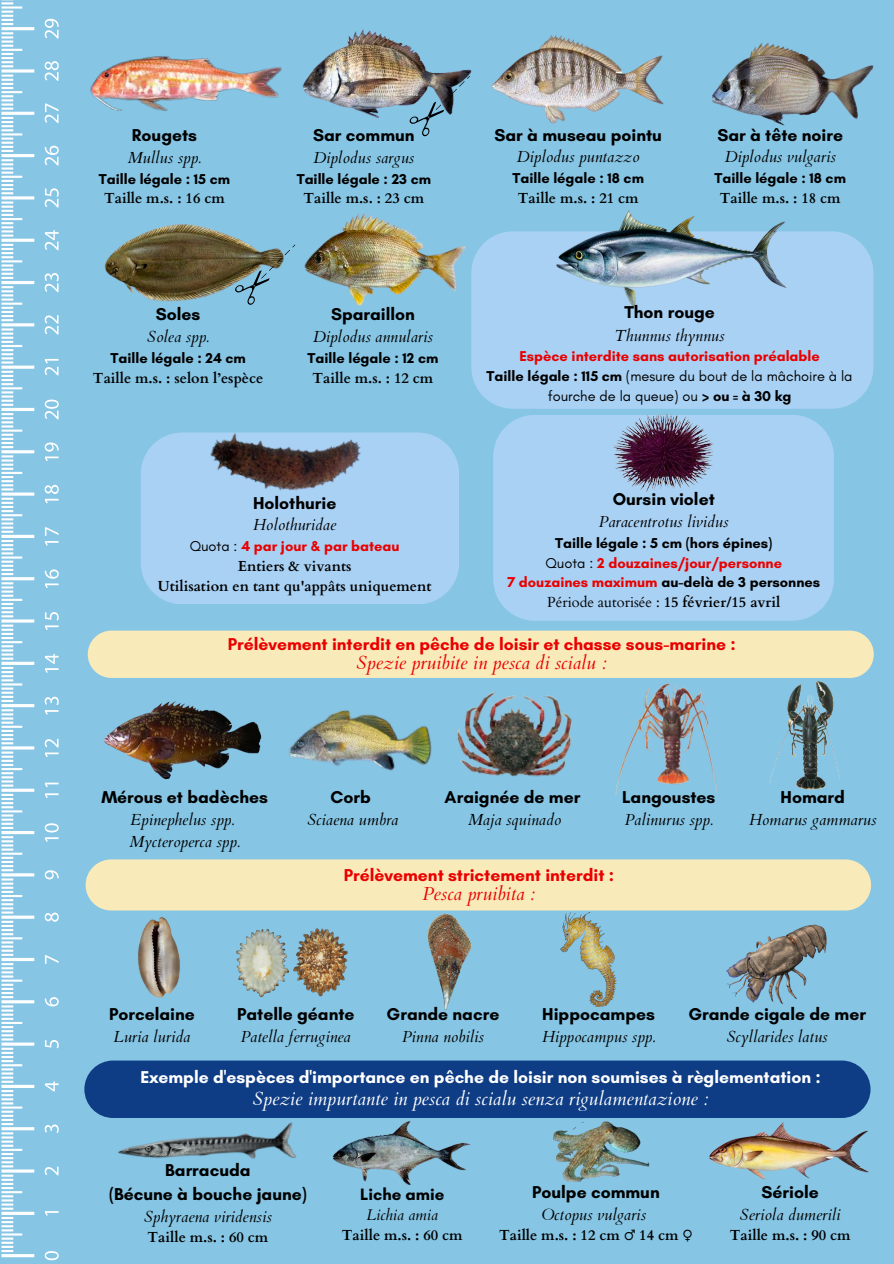
<style>
.page{position:relative;width:894px;height:1264px;background:#fff}
.page>*{position:absolute;margin:0;border:0;box-sizing:border-box;transform-origin:0 0}
.t1{font:italic 18.9px "Cardo";color:#fff}
.t2{font:italic 18.9px "Cardo";color:#ea0000}
.t3{font:700 17.4px/24px "Glacial Indifference";color:#000;text-align:center}
.t4{font:700 17.4px "Glacial Indifference";color:#ea0000}
.t5{font:700 17.4px "Glacial Indifference";color:#fff}
.t6{font:700 16.8px "Glacial Indifference";color:#000}
.t7{font:italic 16.05px/21.9px "Cardo";color:#000}
.t8{font:italic 15.45px "Cardo";color:#000}
.t9{font:700 14.55px/19.6px "Glacial Indifference";color:#000;text-align:center}
.t10{font:700 14.55px "Cardo";color:#000}
.t11{font:700 14.55px "Glacial Indifference";color:#ea0000}
.t12{font:14.55px/19.5px "Glacial Indifference";color:#000;text-align:center}
.t13{font:14.55px "Cardo";color:#000}
.s1{font-family:"Cardo"}
.s2{font-weight:400;color:#000}
.s3{font-weight:700}
.s4{color:#ea0000}
</style>
<div class="page">
<div style="left:0;top:0;width:893px;height:1263px;background:#86c5e4"></div>
<svg style="left:1px;top:0;width:58px;height:1260px"></svg>
<img style="left:90px;top:56px;width:192px;height:55px">
<img style="left:492px;top:35px;width:172px;height:89px">
<img style="left:304px;top:213px;width:162px;height:93px">
<div style="left:141px;top:432px;width:318px;height:172px;background:#a9d1f4"></div>
<img style="left:191px;top:432px;width:179px;height:89px">
<img style="left:712px;top:43px;width:161px;height:83px">
<img style="left:560px;top:912px;width:57px;height:94px">
<img style="left:236px;top:928px;width:112px;height:69px">
<img style="left:424px;top:910px;width:51px;height:100px">
<img style="left:124px;top:910px;width:70px;height:88px">
<img style="left:726px;top:924px;width:101px;height:80px">
<div style="left:86px;top:859px;width:784px;height:51px;background:#f8eab9;border-radius:26px"></div>
<img style="left:104px;top:701px;width:157px;height:78px">
<div style="left:471px;top:231px;width:402px;height:178px;background:#a9d1f4"></div>
<img style="left:550px;top:210px;width:238px;height:104px">
<div style="left:88px;top:630px;width:785px;height:48px;background:#f8eab9;border-radius:24px"></div>
<img style="left:289px;top:710px;width:143px;height:61px">
<img style="left:456px;top:691px;width:116px;height:86px">
<img style="left:769px;top:681px;width:71px;height:109px">
<img style="left:615px;top:683px;width:102px;height:112px">
<div style="left:84px;top:1060px;width:786px;height:57px;background:#0e3d85;border-radius:29px"></div>
<img style="left:115px;top:1117px;width:185px;height:42px">
<div style="left:493px;top:415px;width:340px;height:205px;background:#a9d1f4"></div>
<img style="left:609px;top:405px;width:109px;height:93px">
<img style="left:333px;top:1121px;width:138px;height:63px">
<img style="left:541px;top:1117px;width:108px;height:64px">
<img style="left:709px;top:1122px;width:160px;height:58px">
<img style="left:302px;top:29px;width:170px;height:90px">
<svg style="left:407px;top:73px;width:65px;height:64px"></svg>
<img style="left:104px;top:224px;width:141px;height:78px">
<svg style="left:233px;top:242px;width:63px;height:63px"></svg>
<p class="t3" style="left:132px;top:123px;width:67px">Rougets</p>
<p class="t7" style="left:128px;top:147px;width:75px">Mullus spp.</p>
<p class="t9" style="left:99px;top:169px;width:133px">Taille légale : 15 cm</p>
<p class="t10" style="left:104px;top:189px;width:122px">Taille m.s. : 16 cm</p>
<p class="t3" style="left:313px;top:123px;width:103px">Sar commun</p>
<p class="t7" style="left:313px;top:147px;width:102px">Diplodus sargus</p>
<p class="t9" style="left:296px;top:169px;width:136px">Taille légale : 23 cm</p>
<p class="t10" style="left:303px;top:189px;width:122px">Taille m.s. : 23 cm</p>
<p class="t3" style="left:156px;top:302px;width:46px">Soles</p>
<h1 class="t7" style="left:147px;top:326px;width:63px">Solea spp.</h1>
<p class="t9" style="left:110px;top:348px;width:137px">Taille légale : 24 cm</p>
<p class="t10" style="left:93px;top:368px;width:172px">Taille m.s. : selon l’espèce</p>
<p class="t3" style="left:331px;top:302px;width:85px">Sparaillon</p>
<p class="t7" style="left:313px;top:326px;width:121px">Diplodus annularis</p>
<p class="t9" style="left:307px;top:348px;width:132px">Taille légale : 12 cm<br><span class="s1">Taille m.s. : 12 cm</span></p>
<p class="t3" style="left:253px;top:490px;width:85px">Holothurie</p>
<h1 class="t7" style="left:253px;top:514px;width:84px">Holothuridae</h1>
<h1 class="t11" style="left:190px;top:537px;width:211px"><span class="s2">Quota :</span> 4 par jour &amp; par bateau</h1>
<h1 class="t10" style="left:238px;top:556px;width:115px">Entiers &amp; vivants</h1>
<h1 class="t10" style="left:158px;top:576px;width:275px">Utilisation en tant qu'appâts uniquement</h1>
<p class="t3" style="left:494px;top:122px;width:169px">Sar à museau pointu</p>
<p class="t7" style="left:516px;top:146px;width:124px">Diplodus puntazzo</p>
<p class="t9" style="left:512px;top:168px;width:133px">Taille légale : 18 cm<br><span class="s1">Taille m.s. : 21 cm</span></p>
<p class="t3" style="left:717px;top:122px;width:127px">Sar à tête noire</p>
<p class="t7" style="left:724px;top:146px;width:113px">Diplodus vulgaris</p>
<p class="t9" style="left:714px;top:168px;width:133px">Taille légale : 18 cm<br><span class="s1">Taille m.s. : 18 cm</span></p>
<p class="t3" style="left:624px;top:300px;width:92px">Thon rouge</p>
<p class="t7" style="left:614px;top:325px;width:111px">Thunnus thynnus</p>
<p class="t11" style="left:519px;top:347px;width:302px">Espèce interdite sans autorisation préalable</p>
<p class="t12" style="left:486px;top:366px;width:367px"><span class="s3">Taille légale : 115 cm</span> (mesure du bout de la mâchoire à la fourche de la queue) ou <span class="s3">&gt; ou = à 30 kg</span></p>
<p class="t3" style="left:612px;top:487px;width:104px">Oursin violet</p>
<p class="t7" style="left:598px;top:511px;width:131px">Paracentrotus lividus</p>
<p class="t9" style="left:555px;top:533px;width:218px">Taille légale : 5 cm (hors épines)</p>
<p class="t11" style="left:545px;top:554px;width:238px"><span class="s2">Quota :</span> 2 douzaines/jour/personne</p>
<h1 class="t9" style="left:507px;top:572px;width:314px"><span class="s4">7 douzaines maximum</span> au-delà de 3 personnes</h1>
<h1 class="t13" style="left:547px;top:592px;width:234px">Période autorisée : <span class="s3">15 février/15 avril</span></h1>
<p class="t4" style="left:228px;top:633px;width:509px">Prélèvement interdit en pêche de loisir et chasse sous-marine :</p>
<p class="t2" style="left:356px;top:650px;width:252px">Spezie pruibite in pesca di scialu :</p>
<p class="t3" style="left:101px;top:785px;width:168px">Mérous et badèches</p>
<p class="t7" style="left:129px;top:809px;width:112px">Epinephelus spp.<br>Mycteroperca spp.</p>
<p class="t3" style="left:330px;top:785px;width:42px">Corb</p>
<p class="t7" style="left:307px;top:809px;width:93px">Sciaena umbra</p>
<h1 class="t3" style="left:444px;top:785px;width:137px">Araignée de mer</h1>
<h1 class="t7" style="left:468px;top:809px;width:95px">Maja squinado</h1>
<p class="t3" style="left:622px;top:785px;width:95px">Langoustes</p>
<p class="t7" style="left:624px;top:809px;width:90px">Palinurus spp.</p>
<p class="t4" style="left:344px;top:864px;width:272px">Prélèvement strictement interdit :</p>
<p class="t2" style="left:422px;top:881px;width:115px">Pesca pruibita :</p>
<p class="t3" style="left:780px;top:785px;width:66px">Homard</p>
<p class="t7" style="left:748px;top:809px;width:129px">Homarus gammarus</p>
<p class="t3" style="left:109px;top:1002px;width:87px">Porcelaine</p>
<p class="t7" style="left:114px;top:1025px;width:78px">Luria lurida</p>
<p class="t3" style="left:237px;top:1002px;width:119px">Patelle géante</p>
<p class="t7" style="left:241px;top:1025px;width:112px">Patella ferruginea</p>
<p class="t3" style="left:386px;top:1002px;width:114px">Grande nacre</p>
<p class="t7" style="left:402px;top:1025px;width:83px">Pinna nobilis</p>
<p class="t3" style="left:542px;top:1002px;width:114px">Hippocampes</p>
<p class="t7" style="left:542px;top:1025px;width:115px">Hippocampus spp.</p>
<p class="t3" style="left:688px;top:1002px;width:179px">Grande cigale de mer</p>
<p class="t7" style="left:726px;top:1025px;width:102px">Scyllarides latus</p>
<h1 class="t5" style="left:141px;top:1066px;width:681px">Exemple d'espèces d'importance en pêche de loisir non soumises à règlementation :</h1>
<h1 class="t1" style="left:253px;top:1085px;width:457px">Spezie impurtante in pesca di scialu senza rigulamentazione :</h1>
<p class="t3" style="left:109px;top:1157px;width:199px">Barracuda<br>(Bécune à bouche jaune)</p>
<p class="t7" style="left:144px;top:1205px;width:129px">Sphyraena viridensis</p>
<p class="t10" style="left:148px;top:1227px;width:122px">Taille m.s. : 60 cm</p>
<h1 class="t6" style="left:360px;top:1183px;width:86px">Liche amie</h1>
<h1 class="t8" style="left:366px;top:1204px;width:73px">Lichia amia</h1>
<p class="t10" style="left:342px;top:1225px;width:122px">Taille m.s. : 60 cm</p>
<p class="t3" style="left:532px;top:1179px;width:129px">Poulpe commun</p>
<p class="t7" style="left:541px;top:1203px;width:106px">Octopus vulgaris</p>
<h1 class="t10" style="left:499px;top:1225px;width:195px">Taille m.s. : 12 cm ♂ 14 cm ♀</h1>
<p class="t3" style="left:761px;top:1179px;width:59px">Sériole</p>
<p class="t7" style="left:739px;top:1203px;width:102px">Seriola dumerili</p>
<p class="t10" style="left:729px;top:1225px;width:122px">Taille m.s. : 90 cm</p>
</div>
